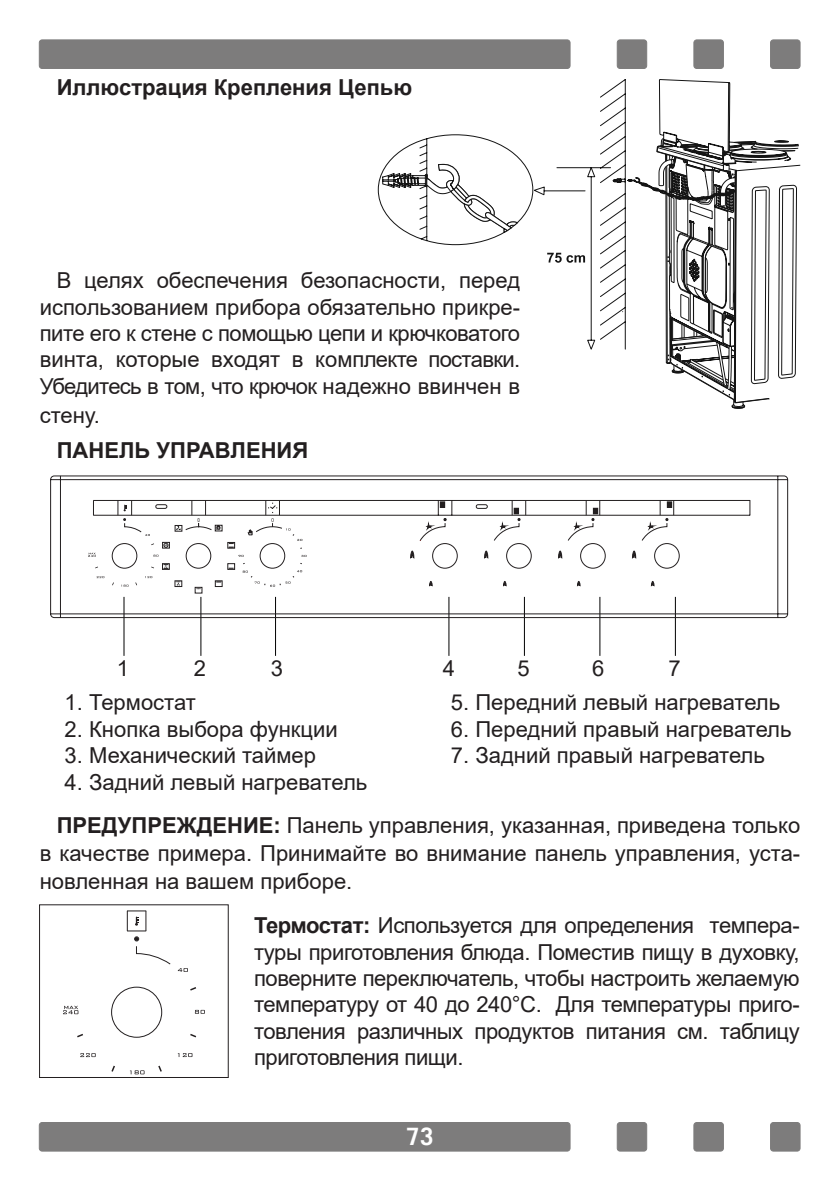
<style>
.page{position:relative;width:840px;height:1191px;background:#fff}
.page>*{position:absolute;margin:0;border:0;box-sizing:border-box;transform-origin:0 0}
.t1{font:700 24px "Trade Gothic";color:#fff}
.t2{font:22px/26.4px "Arial";color:#231f20;text-align:justify}
.t3{font:700 22px "Arial";color:#231f20}
.t4{font:5.4px "Arial";color:#231f20;scale:.82 1}
.s1{font-weight:700}
</style>
<div class="page">
<div style="left:39px;top:40px;width:530px;height:28px;background:#7d7c7c;border-radius:3px"></div>
<div style="left:39px;top:40px;width:531px;height:29px;border:1px solid #7d7c7c;border-radius:3px"></div>
<div style="left:770px;top:40px;width:29px;height:28px;background:#7d7c7c;border-radius:3px"></div>
<div style="left:769px;top:40px;width:30px;height:29px;border:1px solid #7d7c7c;border-radius:3px"></div>
<div style="left:617px;top:40px;width:29px;height:28px;background:#7d7c7c;border-radius:3px"></div>
<div style="left:616px;top:40px;width:30px;height:29px;border:1px solid #7d7c7c;border-radius:3px"></div>
<div style="left:693px;top:40px;width:30px;height:28px;background:#7d7c7c;border-radius:3px"></div>
<div style="left:693px;top:40px;width:30px;height:29px;border:1px solid #7d7c7c;border-radius:3px"></div>
<div style="left:39px;top:1122px;width:530px;height:29px;background:#7d7c7c;border-radius:3px"></div>
<div style="left:39px;top:1122px;width:531px;height:29px;border:1px solid #7d7c7c;border-radius:3px"></div>
<div style="left:770px;top:1122px;width:29px;height:29px;background:#7d7c7c;border-radius:3px"></div>
<div style="left:769px;top:1122px;width:30px;height:29px;border:1px solid #7d7c7c;border-radius:3px"></div>
<div style="left:617px;top:1122px;width:29px;height:29px;background:#7d7c7c;border-radius:3px"></div>
<div style="left:616px;top:1122px;width:30px;height:29px;border:1px solid #7d7c7c;border-radius:3px"></div>
<div style="left:693px;top:1122px;width:30px;height:29px;background:#7d7c7c;border-radius:3px"></div>
<div style="left:693px;top:1122px;width:30px;height:29px;border:1px solid #7d7c7c;border-radius:3px"></div>
<svg style="left:378px;top:79px;width:422px;height:329px"></svg>
<hr style="left:124px;top:597px;width:1px;height:59px;background:#000">
<hr style="left:200px;top:597px;width:1px;height:59px;background:#000">
<hr style="left:275px;top:597px;width:1px;height:59px;background:#000">
<hr style="left:448px;top:597px;width:1px;height:59px;background:#000">
<hr style="left:523px;top:597px;width:1px;height:59px;background:#000">
<hr style="left:599px;top:597px;width:1px;height:59px;background:#000">
<hr style="left:674px;top:597px;width:1px;height:59px;background:#000">
<svg style="left:50px;top:475px;width:737px;height:143px"></svg>
<svg style="left:97px;top:576px;width:7px;height:2px"></svg>
<svg style="left:88px;top:553px;width:8px;height:4px"></svg>
<hr style="left:93px;top:500px;width:656px;height:1px;background:#231f20">
<svg style="left:749px;top:500px;width:1px;height:15px"></svg>
<hr style="left:93px;top:515px;width:656px;height:1px;background:#231f20">
<svg style="left:93px;top:500px;width:1px;height:15px"></svg>
<svg style="left:112px;top:501px;width:567px;height:88px"></svg>
<div style="left:111px;top:986px;width:51px;height:51px;border:1px solid #231f20;border-radius:50%"></div>
<svg style="left:178px;top:968px;width:10px;height:4px"></svg>
<svg style="left:190px;top:987px;width:6px;height:3px"></svg>
<svg style="left:195px;top:1009px;width:10px;height:4px"></svg>
<svg style="left:190px;top:1033px;width:6px;height:4px"></svg>
<svg style="left:178px;top:1053px;width:14px;height:4px"></svg>
<svg style="left:158px;top:1065px;width:4px;height:6px"></svg>
<svg style="left:111px;top:1065px;width:4px;height:6px"></svg>
<svg style="left:130px;top:1070px;width:14px;height:4px"></svg>
<svg style="left:80px;top:1053px;width:16px;height:4px"></svg>
<svg style="left:77px;top:1033px;width:6px;height:4px"></svg>
<svg style="left:63px;top:1005px;width:15px;height:9px"></svg>
<svg style="left:127px;top:910px;width:44px;height:55px"></svg>
<p class="t3" style="left:57px;top:72px;width:357px">Иллюстрация Крепления Цепью</p>
<p class="t2" style="left:40px;top:267px;width:481px;text-indent:17px">В целях обеспечения безопасности, перед использованием прибора обязательно прикре&shy;пите его к стене с помощью цепи и крючковатого винта, которые входят в комплекте поставки.<br>Убедитесь в том, что крючок надежно ввинчен в</p>
<p class="t2" style="left:40px;top:401px;width:62px">стену.</p>
<p class="t3" style="left:57px;top:435px;width:253px">ПАНЕЛЬ УПРАBЛEHИЯ</p>
<p class="t4" style="left:197px;top:516px;width:5px">0</p>
<p class="t2" style="left:117px;top:655px;width:14px">1</p>
<p class="t2" style="left:194px;top:655px;width:14px">2</p>
<p class="t2" style="left:270px;top:655px;width:14px">3</p>
<p class="t2" style="left:442px;top:655px;width:14px">4</p>
<p class="t2" style="left:517px;top:655px;width:14px">5</p>
<p class="t2" style="left:592px;top:655px;width:14px">6</p>
<p class="t2" style="left:668px;top:655px;width:14px">7</p>
<p class="t2" style="left:65px;top:689px;width:133px">1. Термостат</p>
<p class="t2" style="left:65px;top:715px;width:274px">2. Кнопка выбора функции</p>
<p class="t2" style="left:65px;top:742px;width:253px">3. Механический таймер</p>
<p class="t2" style="left:65px;top:768px;width:304px">4. Задний левый нагреватель</p>
<p class="t2" style="left:450px;top:689px;width:330px">5. Передний левый нагреватель</p>
<p class="t2" style="left:450px;top:715px;width:342px">6. Передний правый нагреватель</p>
<p class="t2" style="left:450px;top:742px;width:315px">7. Задний правый нагреватель</p>
<p class="t2" style="left:40px;top:810px;width:761px;line-height:28px;text-indent:17px"><span class="s1">ПРЕДУПРЕЖДЕНИЕ:</span> Панель управления, указанная, приведена только в качестве примера. Принимайте во внимание панель управления, уста&shy;новленная на вашем приборе.</p>
<p class="t2" style="left:254px;top:912px;width:547px"><span class="s1">Термостат:</span> Используется для определения темпера&shy;туры приготовления блюда. Поместив пищу в духовку, поверните переключатель, чтобы настроить желаемую температуру от 40 до 240°C. Для температуры приго&shy;товления различных продуктов питания см. таблицу приготовления пищи.</p>
<p class="t1" style="left:406px;top:1127px;width:28px">73</p>
</div>
